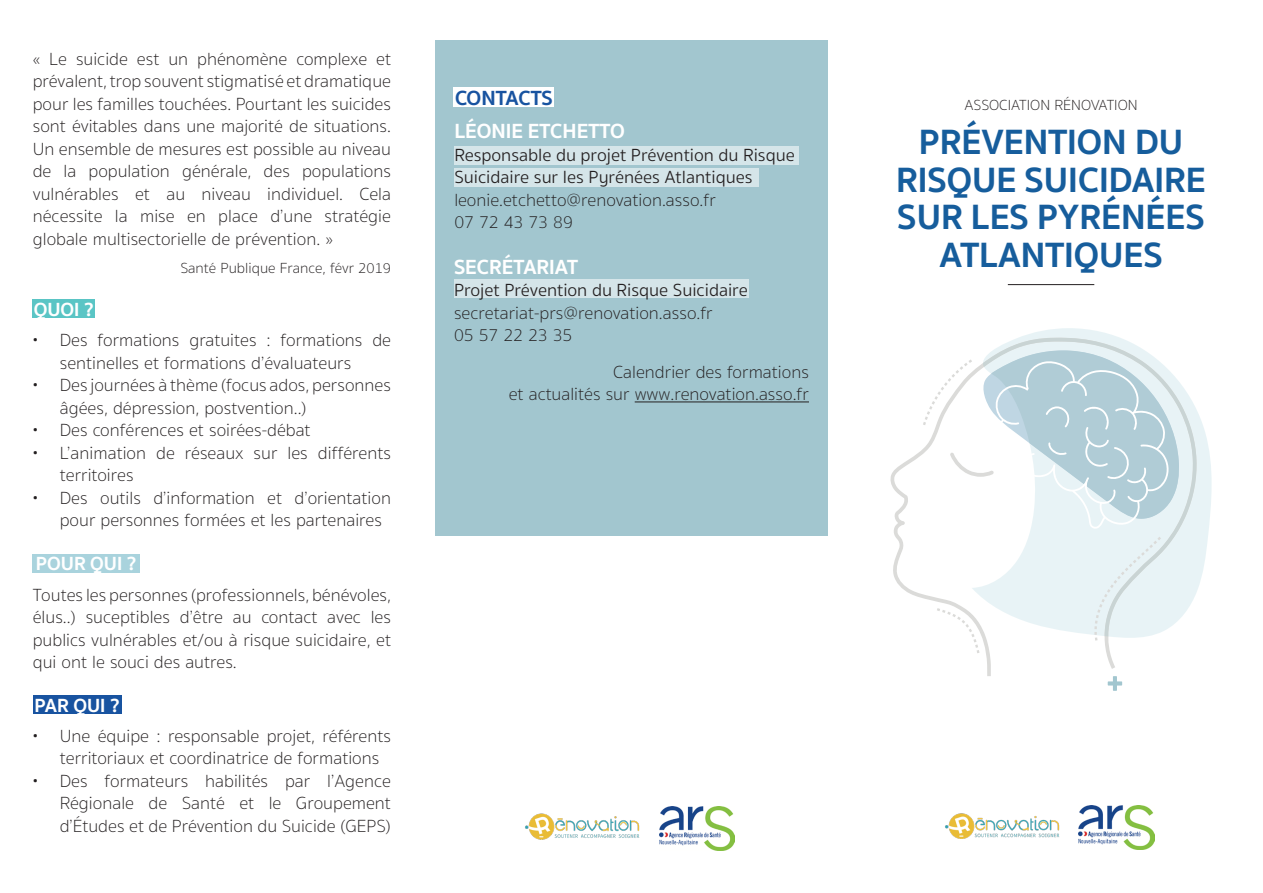
<style>
.page{position:relative;width:1263px;height:893px;background:#fff}
.page>*{position:absolute;margin:0;border:0;box-sizing:border-box;transform-origin:0 0}
.t1{font:700 36px/37.5px "Sukhumvit Set";color:#165d9c;text-align:center}
.t2{font:700 21px "Sukhumvit Set";color:#fff}
.t3{font:700 21px "Sukhumvit Set";color:#1853a0}
.t4{font:700 19.5px "Sukhumvit Set";color:#fff}
.t5{font:100 18px/22.5px "Sukhumvit Set";color:#231f20}
.t6{font:300 18px/22.5px "Sukhumvit Set";color:#231f20}
.t7{font:100 15px "Sukhumvit Set";color:#231f20}
</style>
<div class="page">
<div style="left:435px;top:41px;width:393px;height:495px;background:#a2c6cf"></div>
<div style="left:454px;top:169px;width:304px;height:18px;background:#d5e5e9"></div>
<div style="left:454px;top:146px;width:345px;height:18px;background:#d5e5e9"></div>
<svg style="left:890px;top:449px;width:225px;height:227px"></svg>
<svg style="left:972px;top:328px;width:240px;height:310px"></svg>
<svg style="left:983px;top:338px;width:214px;height:298px;fill:#e8f3f6"></svg>
<svg style="left:1094px;top:537px;width:67px;height:104px"></svg>
<svg style="left:937px;top:608px;width:42px;height:45px"></svg>
<svg style="left:1108px;top:676px;width:14px;height:15px"></svg>
<svg style="left:923px;top:349px;width:256px;height:180px"></svg>
<img style="left:945px;top:813px;width:115px;height:26px">
<img style="left:1079px;top:806px;width:75px;height:43px">
<hr style="left:1008px;top:284px;width:86px;height:1px;background:#231f20">
<div style="left:33px;top:300px;width:62px;height:18px;background:#5ac5c5"></div>
<div style="left:33px;top:554px;width:107px;height:18px;background:#a9d3dd"></div>
<div style="left:33px;top:695px;width:89px;height:18px;background:#1853a0"></div>
<div style="left:454px;top:87px;width:100px;height:20px;background:#fff"></div>
<hr style="left:635px;top:401px;width:174px;height:1px;background:#231f20">
<div style="left:454px;top:280px;width:295px;height:18px;background:#d5e5e9"></div>
<img style="left:525px;top:813px;width:115px;height:27px">
<img style="left:659px;top:807px;width:75px;height:43px">
<p class="t5" style="left:33px;top:48px;width:360px;text-align:justify">« Le suicide est un phénomène complexe et prévalent, trop souvent stigmatisé et dramatique pour les familles touchées. Pourtant les suicides sont évitables dans une majorité de situations.<br>Un ensemble de mesures est possible au niveau de la population générale, des populations vulnérables et au niveau individuel. Cela nécessite la mise en place d’une stratégie globale multisectorielle de prévention. »</p>
<p class="t7" style="left:180px;top:258px;width:212px">Santé Publique France, févr 2019</p>
<p class="t4" style="left:34px;top:294px;width:62px">QUOI ?</p>
<p class="t5" style="left:60px;top:329px;width:333px;text-indent:-27px">• Des formations gratuites : formations de sentinelles et formations d’évaluateurs</p>
<p class="t5" style="left:60px;top:374px;width:333px;text-indent:-27px">• Des journées à thème (focus ados, personnes âgées, dépression, postvention..)</p>
<p class="t5" style="left:33px;top:419px;width:279px">• Des conférences et soirées-débat</p>
<p class="t5" style="left:60px;top:442px;width:333px;text-indent:-27px">• L’animation de réseaux sur les différents territoires</p>
<p class="t5" style="left:60px;top:487px;width:333px;text-indent:-27px">• Des outils d’information et d’orientation pour personnes formées et les partenaires</p>
<p class="t4" style="left:36px;top:549px;width:102px">POUR QUI ?</p>
<p class="t5" style="left:33px;top:584px;width:360px;text-align:justify">Toutes les personnes (professionnels, bénévoles, élus..) suceptibles d’être au contact avec les publics vulnérables et/ou à risque suicidaire, et qui ont le souci des autres.</p>
<p class="t4" style="left:35px;top:690px;width:87px">PAR QUI ?</p>
<p class="t5" style="left:60px;top:725px;width:333px;text-indent:-27px">• Une équipe : responsable projet, référents territoriaux et coordinatrice de formations</p>
<p class="t5" style="left:60px;top:770px;width:333px;text-align:justify;text-indent:-27px">• Des formateurs habilités par l’Agence Régionale de Santé et le Groupement d’Études et de Prévention du Suicide (GEPS)</p>
<p class="t3" style="left:455px;top:81px;width:99px">CONTACTS</p>
<p class="t2" style="left:454px;top:115px;width:172px">LÉONIE ETCHETTO</p>
<p class="t6" style="left:454px;top:144px;width:342px">Responsable du projet Prévention du Risque<br>Suicidaire sur les Pyrénées Atlantiques</p>
<p class="t5" style="left:454px;top:189px;width:263px">leonie.etchetto@renovation.asso.fr</p>
<p class="t5" style="left:454px;top:212px;width:120px">07 72 43 73 89</p>
<p class="t2" style="left:454px;top:250px;width:126px">SECRÉTARIAT</p>
<p class="t6" style="left:454px;top:279px;width:295px">Projet Prévention du Risque Suicidaire</p>
<p class="t5" style="left:454px;top:302px;width:260px">secretariat-prs@renovation.asso.fr</p>
<p class="t5" style="left:454px;top:324px;width:120px">05 57 22 23 35</p>
<p class="t5" style="left:613px;top:361px;width:197px">Calendrier des formations</p>
<p class="t5" style="left:509px;top:383px;width:302px">et actualités sur www.renovation.asso.fr</p>
<p class="t7" style="left:964px;top:95px;width:175px">ASSOCIATION RÉNOVATION</p>
<p class="t1" style="left:896px;top:124px;width:311px">PRÉVENTION DU<br>RISQUE SUICIDAIRE</p>
<p class="t1" style="left:897px;top:199px;width:309px">SUR LES PYRÉNÉES<br>ATLANTIQUES</p>
</div>
